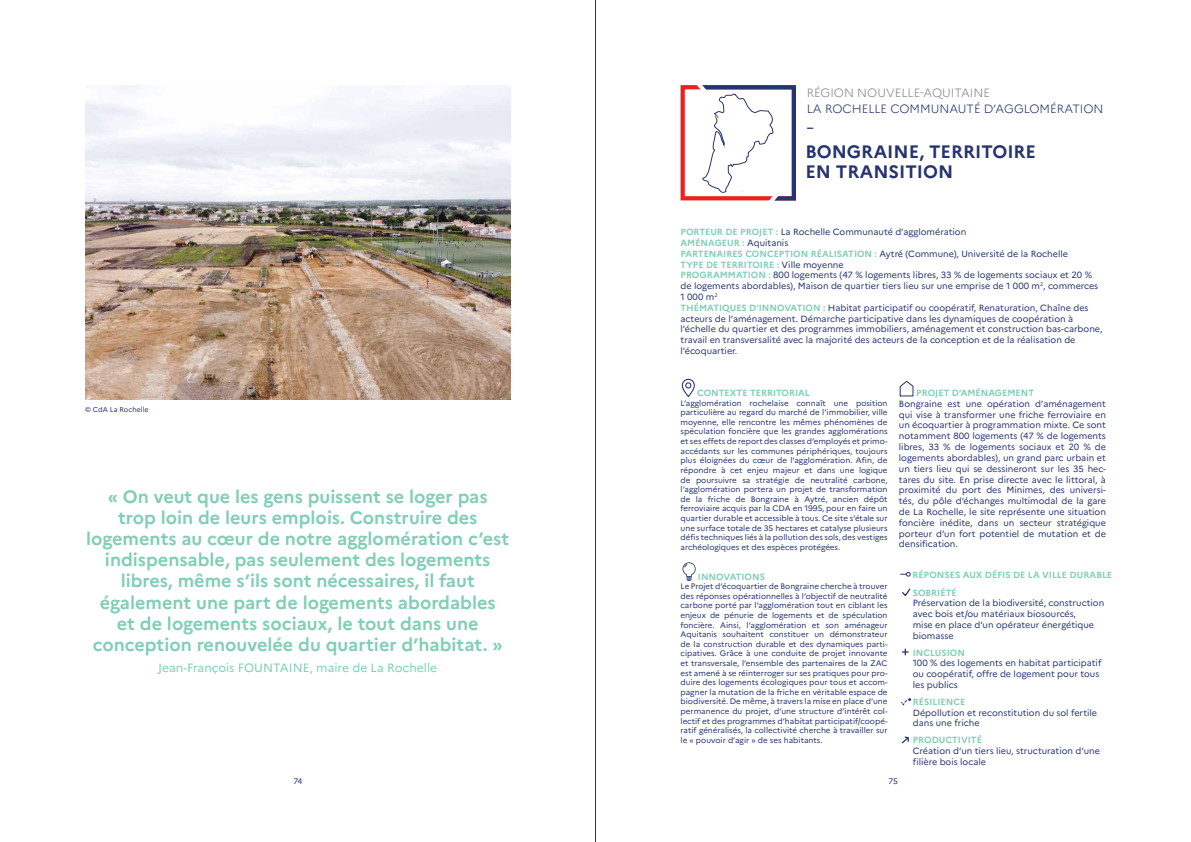
<style>
.page{position:relative;width:1191px;height:842px;background:#fff}
.page>*{position:absolute;margin:0;border:0;box-sizing:border-box;transform-origin:0 0}
.t1{font:300 22.4px "Marianne";color:#243570}
.t2{font:700 18px/21.1px "Marianne";color:#80cfb6;text-align:center}
.t3{font:700 18px/20px "Marianne";color:#253471}
.t4{font:12.1px "Marianne";color:#80cfb6}
.t5{font:300 12px "Marianne";color:#243570}
.t6{font:300 12px "Marianne";color:#878787}
.t7{font:9px/10.8px "Marianne";color:#243570}
.t8{font:700 9px "Marianne";color:#80cfb6}
.t9{font:8px/9.6px "Marianne";color:#243570;text-align:justify}
.t10{font:8px "Marianne";color:#253471}
.t11{font:7px "Marianne";color:#243570}
.s1{font-weight:700;color:#80cfb6}
</style>
<div class="page">
<hr style="left:595px;top:0;width:1px;height:842px;background:#253471">
<img style="left:85px;top:85px;width:425px;height:315px">
<svg style="left:902px;top:588px;width:9px;height:8px"></svg>
<svg style="left:902px;top:649px;width:6px;height:6px"></svg>
<svg style="left:901px;top:698px;width:10px;height:8px"></svg>
<svg style="left:901px;top:736px;width:8px;height:8px"></svg>
<svg style="left:682px;top:562px;width:13px;height:19px"></svg>
<svg style="left:899px;top:381px;width:15px;height:16px"></svg>
<svg style="left:681px;top:378px;width:14px;height:19px"></svg>
<svg style="left:900px;top:572px;width:10px;height:5px"></svg>
<div style="left:680px;top:85px;width:116px;height:115px;border:4px solid #f01e1f"></div>
<svg style="left:686px;top:85px;width:110px;height:116px"></svg>
<h3 class="t6" style="left:806px;top:83px;width:185px">RÉGION NOUVELLE-AQUITAINE</h3>
<h3 class="t5" style="left:806px;top:99px;width:298px">LA ROCHELLE COMMUNAUTÉ D’AGGLOMÉRATION</h3>
<h1 class="t1" style="left:806px;top:109px;width:8px">-</h1>
<h2 class="t3" style="left:805px;top:141px;width:232px">BONGRAINE, TERRITOIRE<br>EN TRANSITION</h2>
<p class="t11" style="left:85px;top:404px;width:65px">© CdA La Rochelle</p>
<p class="t2" style="left:86px;top:486px;width:424px">« On veut que les gens puissent se loger pas<br>trop loin de leurs emplois. Construire des logements au cœur de notre agglomération c’est indispensable, pas seulement des logements libres, même s’ils sont nécessaires, il faut également une part de logements abordables<br>et de logements sociaux, le tout dans une conception renouvelée du quartier d’habitat. »</p>
<h3 class="t4" style="left:158px;top:658px;width:281px">Jean-François FOUNTAINE, maire de La Rochelle</h3>
<p class="t7" style="left:680px;top:226px;width:423px"><span class="s1">PORTEUR DE PROJET :</span> La Rochelle Communauté d’agglomération<br><span class="s1">AMÉNAGEUR :</span> Aquitanis<br><span class="s1">PARTENAIRES CONCEPTION RÉALISATION :</span> Aytré (Commune), Université de la Rochelle<br><span class="s1">TYPE DE TERRITOIRE :</span> Ville moyenne<br><span class="s1">PROGRAMMATION :</span> 800 logements (47 % logements libres, 33 % de logements sociaux et 20 % de logements abordables), Maison de quartier tiers lieu sur une emprise de 1 000 m<sup>2</sup>, commerces 1 000 m<sup>2<br></sup><span class="s1">THÉMATIQUES D’INNOVATION :</span> Habitat participatif ou coopératif, Renaturation, Chaîne des acteurs de l’aménagement. Démarche participative dans les dynamiques de coopération à l’échelle du quartier et des programmes immobiliers, aménagement et construction bas-carbone, travail en transversalité avec la majorité des acteurs de la conception et de la réalisation de l’écoquartier.</p>
<p class="t8" style="left:697px;top:387px;width:114px">CONTEXTE TERRITORIAL</p>
<p class="t9" style="left:680px;top:397px;width:208px">L’agglomération rochelaise connaît une position particulière au regard du marché de l’immobilier, ville moyenne, elle rencontre les mêmes phénomènes de spéculation foncière que les grandes agglomérations et ses effets de report des classes d’employés et primo&shy;accédants sur les communes périphériques, toujours plus éloignées du cœur de l’agglomération. Afin, de répondre à cet enjeu majeur et dans une logique de poursuivre sa stratégie de neutralité carbone, l’agglomération portera un projet de transformation de la friche de Bongraine à Aytré, ancien dépôt ferroviaire acquis par la CDA en 1995, pour en faire un quartier durable et accessible à tous. Ce site s’étale sur une surface totale de 35 hectares et catalyse plusieurs défis techniques liés à la pollution des sols, des vestiges archéologiques et des espèces protégées.</p>
<p class="t8" style="left:916px;top:387px;width:119px">PROJET D’AMÉNAGEMENT</p>
<p class="t7" style="left:899px;top:398px;width:208px;text-align:justify">Bongraine est une opération d’aménagement qui vise à transformer une friche ferroviaire en un écoquartier à programmation mixte. Ce sont notamment 800 logements (47 % de logements libres, 33 % de logements sociaux et 20 % de logements abordables), un grand parc urbain et un tiers lieu qui se dessineront sur les 35 hec&shy;tares du site. En prise directe avec le littoral, à proximité du port des Minimes, des universi&shy;tés, du pôle d’échanges multimodal de la gare de La Rochelle, le site représente une situation foncière inédite, dans un secteur stratégique porteur d’un fort potentiel de mutation et de densification.</p>
<p class="t8" style="left:698px;top:571px;width:69px">INNOVATIONS</p>
<p class="t8" style="left:912px;top:570px;width:201px">RÉPONSES AUX DÉFIS DE LA VILLE DURABLE</p>
<p class="t9" style="left:680px;top:581px;width:208px">Le Projet d’écoquartier de Bongraine cherche à trouver des réponses opérationnelles à l’objectif de neutralité carbone porté par l’agglomération tout en ciblant les enjeux de pénurie de logements et de spéculation foncière. Ainsi, l’agglomération et son aménageur Aquitanis souhaitent constituer un démonstrateur de la construction durable et des dynamiques parti&shy;cipatives. Grâce à une conduite de projet innovante et transversale, l’ensemble des partenaires de la ZAC est amené à se réinterroger sur ses pratiques pour pro&shy;duire des logements écologiques pour tous et accom&shy;pagner la mutation de la friche en véritable espace de biodiversité. De même, à travers la mise en place d’une permanence du projet, d’une structure d’intérêt col&shy;lectif et des programmes d’habitat participatif/coopé&shy;ratif généralisés, la collectivité cherche à travailler sur le « pouvoir d’agir » de ses habitants.</p>
<p class="t8" style="left:912px;top:587px;width:45px">SOBRIÉTÉ</p>
<p class="t7" style="left:912px;top:597px;width:193px">Préservation de la biodiversité, construction avec bois et/ou matériaux biosourcés,<br>mise en place d’un opérateur énergétique biomasse</p>
<p class="t8" style="left:912px;top:647px;width:54px">INCLUSION</p>
<p class="t7" style="left:912px;top:657px;width:190px">100 % des logements en habitat participatif ou coopératif, offre de logement pour tous les publics</p>
<p class="t8" style="left:912px;top:696px;width:54px">RÉSILIENCE</p>
<p class="t7" style="left:912px;top:706px;width:186px">Dépollution et reconstitution du sol fertile dans une friche</p>
<p class="t8" style="left:912px;top:734px;width:71px">PRODUCTIVITÉ</p>
<p class="t7" style="left:912px;top:745px;width:189px">Création d’un tiers lieu, structuration d’une filière bois locale</p>
<p class="t10" style="left:293px;top:775px;width:10px">74</p>
<p class="t10" style="left:888px;top:775px;width:11px">75</p>
</div>
